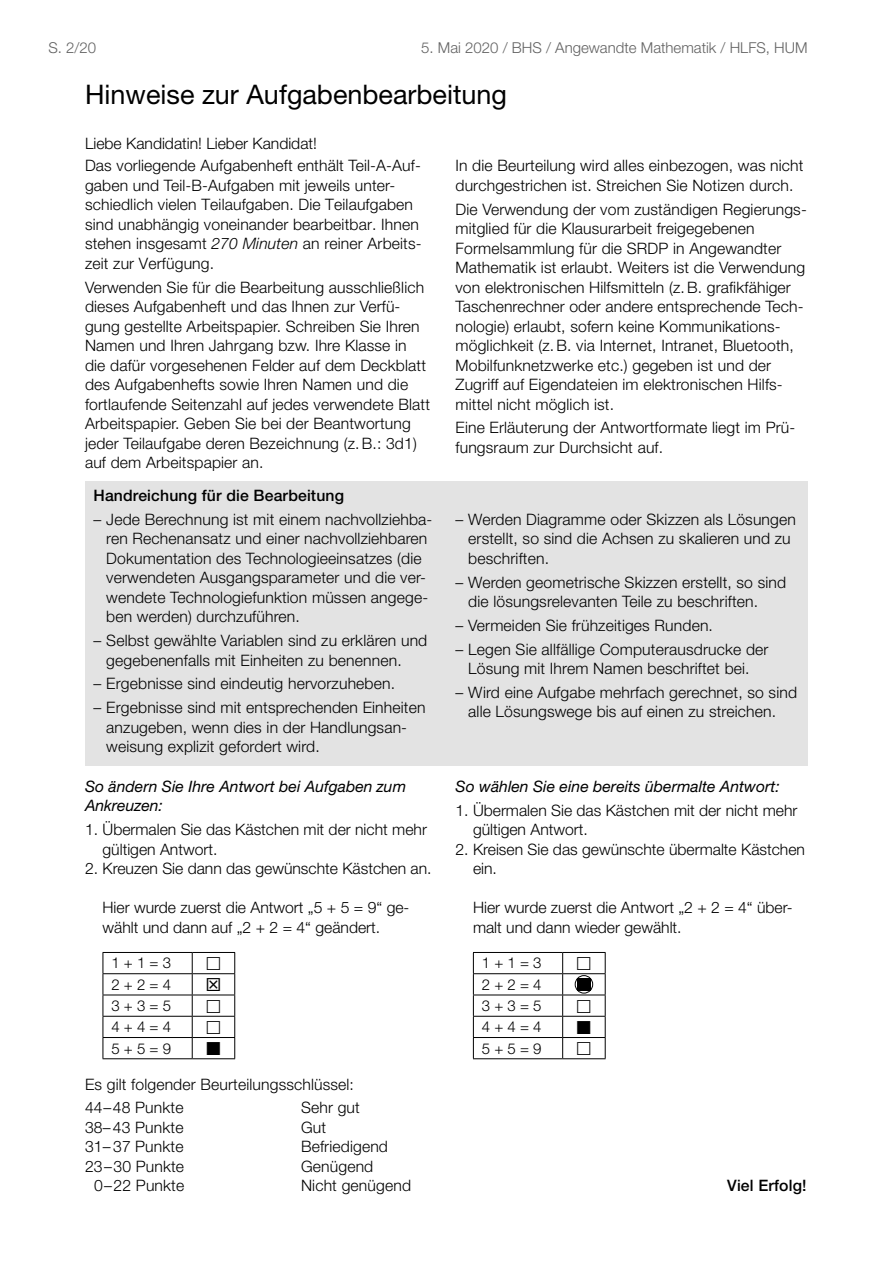
<style>
.page{position:relative;width:893px;height:1263px;background:#fff}
.page>*{position:absolute;margin:0;border:0;box-sizing:border-box;transform-origin:0 0}
.t1{font:27px "Helvetica Neue LT Std";color:#000}
.t2{font:300 15.75px/19.5px "Helvetica Neue LT Std";letter-spacing:.01em;color:#000}
.t3{font:italic 15.75px/19.5px "Helvetica Neue LT Std";color:#000}
.t4{font:500 15.75px "Helvetica Neue LT Std";letter-spacing:.01em;color:#000}
.t5{font:300 15px/21.3px "Helvetica Neue LT Std";color:#000;text-align:justify}
.t6{font:300 15px "Helvetica Neue LT Std";color:#626262}
.s1{font-family:"Helvetica Neue LT Pro"}
.s2{font-style:italic}
</style>
<div class="page">
<hr style="left:103px;top:952px;width:89px;height:1px;background:#000">
<hr style="left:192px;top:952px;width:43px;height:1px;background:#000">
<hr style="left:103px;top:973px;width:89px;height:1px;background:#000">
<hr style="left:192px;top:973px;width:43px;height:1px;background:#000">
<hr style="left:103px;top:994px;width:89px;height:1px;background:#000">
<hr style="left:192px;top:994px;width:43px;height:1px;background:#000">
<hr style="left:103px;top:1016px;width:89px;height:1px;background:#000">
<hr style="left:192px;top:1016px;width:43px;height:1px;background:#000">
<svg style="left:103px;top:953px;width:1px;height:105px"></svg>
<hr style="left:103px;top:1037px;width:89px;height:1px;background:#000">
<hr style="left:103px;top:1058px;width:89px;height:1px;background:#000">
<svg style="left:192px;top:953px;width:1px;height:105px"></svg>
<svg style="left:234px;top:953px;width:1px;height:105px"></svg>
<hr style="left:192px;top:1037px;width:43px;height:1px;background:#000">
<hr style="left:192px;top:1058px;width:43px;height:1px;background:#000">
<hr style="left:473px;top:952px;width:90px;height:1px;background:#000">
<hr style="left:563px;top:952px;width:43px;height:1px;background:#000">
<hr style="left:473px;top:973px;width:90px;height:1px;background:#000">
<hr style="left:563px;top:973px;width:43px;height:1px;background:#000">
<hr style="left:473px;top:994px;width:90px;height:1px;background:#000">
<hr style="left:563px;top:994px;width:43px;height:1px;background:#000">
<hr style="left:473px;top:1016px;width:90px;height:1px;background:#000">
<hr style="left:563px;top:1016px;width:43px;height:1px;background:#000">
<svg style="left:473px;top:953px;width:1px;height:105px"></svg>
<hr style="left:473px;top:1037px;width:90px;height:1px;background:#000">
<hr style="left:473px;top:1058px;width:90px;height:1px;background:#000">
<svg style="left:562px;top:953px;width:1px;height:105px"></svg>
<svg style="left:605px;top:953px;width:1px;height:105px"></svg>
<hr style="left:563px;top:1037px;width:43px;height:1px;background:#000">
<hr style="left:563px;top:1058px;width:43px;height:1px;background:#000">
<div style="left:575px;top:975px;width:18px;height:18px;border:1px solid #000;border-radius:50%"></div>
<div style="left:577px;top:978px;width:13px;height:13px;background:#000"></div>
<div style="left:85px;top:481px;width:723px;height:285px;background:#e3e3e3"></div>
<p class="t6" style="left:48px;top:39px;width:49px">S. <span class="s1">2</span>/20</p>
<p class="t6" style="left:421px;top:39px;width:388px">5. Mai 2020 / BHS / Angewandte Mathematik / HLFS, HUM</p>
<h1 class="t1" style="left:85px;top:79px;width:423px">Hinweise zur Aufgabenbearbeitung</h1>
<p class="t2" style="left:85px;top:134px;width:233px">Liebe Kandidatin! Lieber Kandidat!</p>
<p class="t2" style="left:85px;top:156px;width:338px">Das vorliegende Aufgabenheft enthält Teil-A-Auf&shy;gaben und Teil-B-Aufgaben mit jeweils unter&shy;schiedlich vielen Teilaufgaben. Die Teilaufgaben sind unabhängig voneinander bearbeitbar. Ihnen stehen insgesamt <span class="s2">270 Minuten</span> an reiner Arbeits&shy;zeit zur Verfügung.</p>
<p class="t2" style="left:85px;top:277px;width:346px">Verwenden Sie für die Bearbeitung ausschließlich dieses Aufgabenheft und das Ihnen zur Verfü&shy;gung gestellte Arbeitspapier. Schreiben Sie Ihren Namen und Ihren Jahrgang bzw. Ihre Klasse in die dafür vorgesehenen Felder auf dem Deckblatt des Aufgabenhefts sowie Ihren Namen und die fortlaufende Seitenzahl auf jedes verwendete Blatt Arbeitspapier. Geben Sie bei der Beantwortung jeder Teilaufgabe deren Bezeichnung (z.B.: 3d1) auf dem Arbeitspapier an.</p>
<p class="t4" style="left:94px;top:486px;width:252px">Handreichung für die Bearbeitung</p>
<p class="t2" style="left:106px;top:509px;width:328px;text-indent:-13px">– Jede Berechnung ist mit einem nachvollziehba&shy;ren Rechenansatz und einer nachvollziehbaren Dokumentation des Technologieeinsatzes (die verwendeten Ausgangsparameter und die ver&shy;wendete Technologiefunktion müssen angege&shy;ben werden) durchzuführen.</p>
<p class="t2" style="left:106px;top:630px;width:323px;text-indent:-13px">– Selbst gewählte Variablen sind zu erklären und gegebenenfalls mit Einheiten zu benennen.</p>
<p class="t2" style="left:94px;top:674px;width:303px">– Ergebnisse sind eindeutig hervorzuheben.</p>
<p class="t2" style="left:106px;top:697px;width:321px;text-indent:-13px">– Ergebnisse sind mit entsprechenden Einheiten anzugeben, wenn dies in der Handlungsan&shy;weisung explizit gefordert wird.</p>
<p class="t3" style="left:85px;top:776px;width:323px">So ändern Sie Ihre Antwort bei Aufgaben zum<br>Ankreuzen:</p>
<p class="t2" style="left:103px;top:819px;width:326px;text-indent:-18px">1. Übermalen Sie das Kästchen mit der nicht mehr gültigen Antwort.</p>
<p class="t2" style="left:85px;top:858px;width:348px">2. Kreuzen Sie dann das gewünschte Kästchen an.</p>
<p class="t2" style="left:103px;top:897px;width:308px">Hier wurde zuerst die Antwort „5 + 5 = 9“ ge&shy;wählt und dann auf „2 + 2 = 4“ geändert.</p>
<p class="t5" style="left:111px;top:952px;width:61px">1 + 1 = 3<br>2 + 2 = 4<br>3 + 3 = 5<br>4 + 4 = 4<br>5 + 5 = 9</p>
<p class="t2" style="left:85px;top:1072px;width:270px;line-height:23.7px">Es gilt folgender Beurteilungsschlüssel:<br>44–48 Punkte</p>
<p class="t2" style="left:301px;top:1098px;width:60px">Sehr gut</p>
<p class="t2" style="left:455px;top:156px;width:350px">In die Beurteilung wird alles einbezogen, was nicht durchgestrichen ist. Streichen Sie Notizen durch.</p>
<p class="t2" style="left:455px;top:199px;width:351px">Die Verwendung der vom zuständigen Regierungs&shy;mitglied für die Klausurarbeit freigegebenen Formelsammlung für die SRDP in Angewandter Mathematik ist erlaubt. Weiters ist die Verwendung von elektronischen Hilfsmitteln (z.B. grafikfähiger Taschenrechner oder andere entsprechende Tech&shy;nologie) erlaubt, sofern keine Kommunikations&shy;möglichkeit (z.B. via Internet, Intranet, Bluetooth, Mobilfunknetzwerke etc.) gegeben ist und der Zugriff auf Eigendateien im elektronischen Hilfs&shy;mittel nicht möglich ist.</p>
<p class="t2" style="left:455px;top:418px;width:341px">Eine Erläuterung der Antwortformate liegt im Prü&shy;fungsraum zur Durchsicht auf.</p>
<p class="t2" style="left:468px;top:509px;width:329px;text-indent:-13px">– Werden Diagramme oder Skizzen als Lösungen erstellt, so sind die Achsen zu skalieren und zu beschriften.</p>
<p class="t2" style="left:468px;top:572px;width:319px;text-indent:-13px">– Werden geometrische Skizzen erstellt, so sind die lösungsrelevanten Teile zu beschriften.</p>
<p class="t2" style="left:455px;top:615px;width:259px">– Vermeiden Sie frühzeitiges Runden.</p>
<p class="t2" style="left:455px;top:639px;width:315px;text-align:center">– Legen Sie allfällige Computerausdrucke der<br>Lösung mit Ihrem Namen beschriftet bei.</p>
<p class="t2" style="left:455px;top:682px;width:343px;text-align:center">– Wird eine Aufgabe mehrfach gerechnet, so sind alle Lösungswege bis auf einen zu streichen.</p>
<p class="t3" style="left:455px;top:776px;width:326px">So wählen Sie eine bereits übermalte Antwort:</p>
<p class="t2" style="left:473px;top:800px;width:326px;text-indent:-18px">1. Übermalen Sie das Kästchen mit der nicht mehr gültigen Antwort.</p>
<p class="t2" style="left:473px;top:839px;width:333px;text-indent:-18px">2. Kreisen Sie das gewünschte übermalte Kästchen ein.</p>
<p class="t2" style="left:473px;top:897px;width:321px">Hier wurde zuerst die Antwort „2 + 2 = 4“ über&shy;malt und dann wieder gewählt.</p>
<p class="t5" style="left:482px;top:952px;width:61px">1 + 1 = 3<br>2 + 2 = 4<br>3 + 3 = 5<br>4 + 4 = 4<br>5 + 5 = 9</p>
<p class="t2" style="left:85px;top:1117px;width:100px">38–43 Punkte</p>
<p class="t2" style="left:301px;top:1117px;width:27px">Gut</p>
<p class="t2" style="left:85px;top:1137px;width:100px">31– 37 Punkte</p>
<p class="t2" style="left:301px;top:1137px;width:88px">Befriedigend</p>
<p class="t2" style="left:85px;top:1156px;width:101px">23–30 Punkte</p>
<p class="t2" style="left:301px;top:1156px;width:74px">Genügend</p>
<p class="t2" style="left:94px;top:1176px;width:92px">0–22 Punkte</p>
<p class="t2" style="left:301px;top:1176px;width:111px">Nicht genügend</p>
<p class="t4" style="left:727px;top:1176px;width:81px">Viel Erfolg!</p>
</div>
